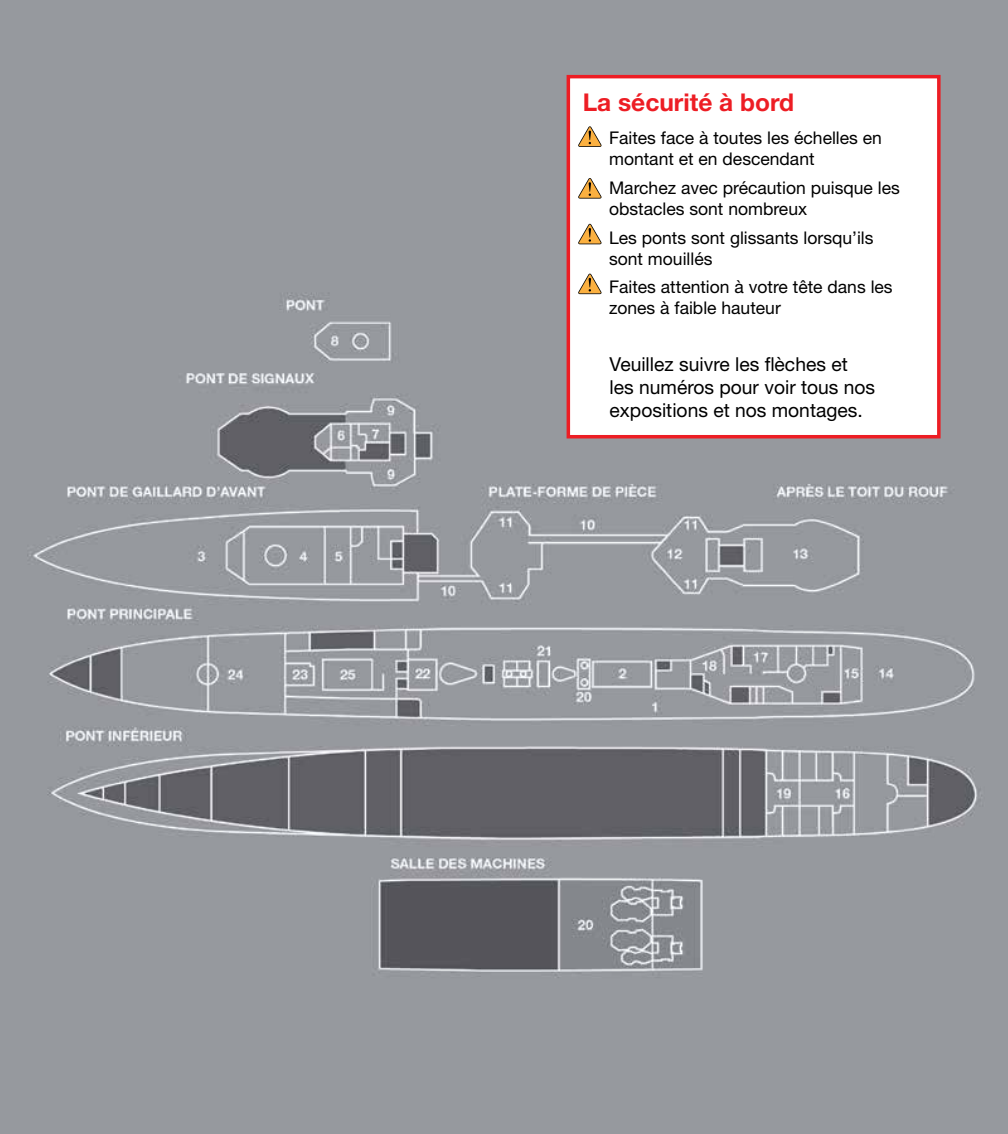
<style>
.page{position:relative;width:1008px;height:1134px;background:#fff}
.page>*{position:absolute;margin:0;border:0;box-sizing:border-box;transform-origin:0 0}
.t1{font:700 24.5px "Helvetica Neue LT Std";color:#ed1d24}
.t2{font:19.25px/23.1px "Helvetica Neue LT Std";color:#000}
.t3{font:17.5px/21px "Helvetica Neue LT Std";color:#000}
</style>
<div class="page">
<img style="left:0;top:0;width:1008px;height:1134px">
<div style="left:567px;top:75px;width:374px;height:363px;background:#fff;border:4px solid #ed1d24"></div>
<svg style="left:578px;top:178px;width:24px;height:21px"></svg>
<svg style="left:578px;top:126px;width:24px;height:21px"></svg>
<svg style="left:578px;top:223px;width:24px;height:21px"></svg>
<svg style="left:578px;top:273px;width:24px;height:21px"></svg>
<h1 class="t1" style="left:583px;top:87px;width:213px">La sécurité à bord</h1>
<p class="t3" style="left:609px;top:127px;width:274px">Faites face à toutes les échelles en montant et en descendant</p>
<p class="t3" style="left:609px;top:177px;width:292px">Marchez avec précaution puisque les obstacles sont nombreux</p>
<p class="t3" style="left:609px;top:227px;width:266px">Les ponts sont glissants lorsqu’ils sont mouillés</p>
<p class="t3" style="left:609px;top:276px;width:285px">Faites attention à votre tête dans les zones à faible hauteur</p>
<p class="t2" style="left:610px;top:352px;width:267px">Veuillez suivre les flèches et les numéros pour voir tous nos expositions et nos montages.</p>
</div>
